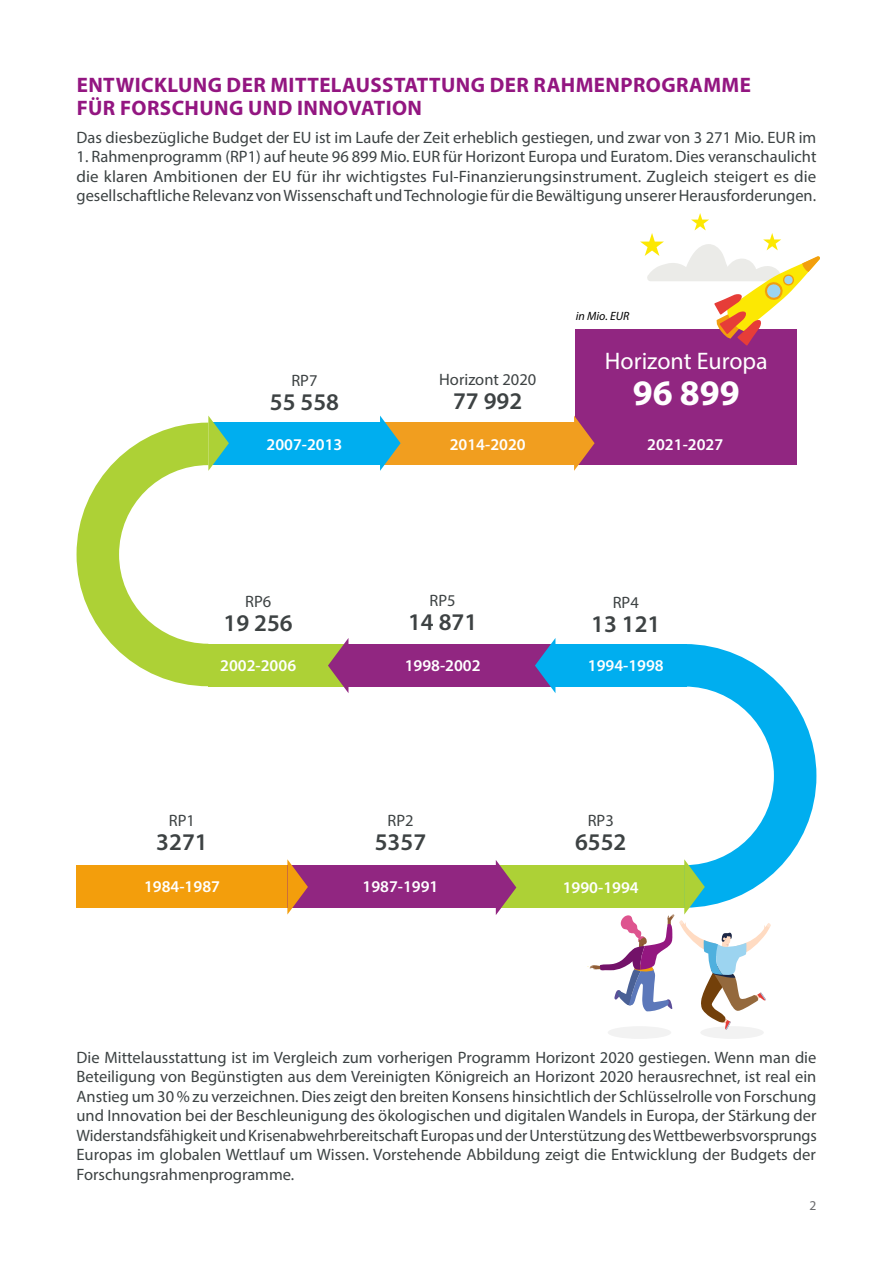
<style>
.page{position:relative;width:893px;height:1263px;background:#fff}
.page>*{position:absolute;margin:0;border:0;box-sizing:border-box;transform-origin:0 0}
.fig1_2_next{font:700 36px "Myriad Pro";color:#fff}
.fig1_3_next{font:600 24px "Myriad Pro";color:#3d4243}
.fig1_2{font:24px "Myriad Pro";color:#fff}
.title_1_purple{font:700 21px/22.5px "Myriad Pro";letter-spacing:.02em;color:#931681}
.body_break{font:16.5px/19.5px "Myriad Pro";color:#3c4243;text-align:justify}
.body{font:16.5px/19.5px "Myriad Pro";color:#3c4243;text-align:justify}
.fig1_5{font:600 16.5px "Myriad Pro";color:#fff}
.fig1_3{font:16.5px "Myriad Pro";color:#3d4243}
.fig1_4{font:16.5px "Myriad Pro";color:#3d4243}
.folio{font:13.5px "Myriad Pro";color:#696a6d}
.fig1_1{font:italic 12px "Myriad Pro";color:#000}
</style>
<div class="page">
<div style="left:368px;top:423px;width:209px;height:42px;background:#f19e1f"></div>
<div style="left:208px;top:644px;width:142px;height:42px;background:#add136"></div>
<div style="left:347px;top:644px;width:208px;height:42px;background:#912681"></div>
<div style="left:576px;top:329px;width:221px;height:99px;background:#912681"></div>
<div style="left:77px;top:865px;width:212px;height:42px;background:#f39e0c"></div>
<div style="left:210px;top:423px;width:171px;height:42px;background:#00aeef"></div>
<div style="left:288px;top:865px;width:208px;height:42px;background:#912681"></div>
<div style="left:497px;top:865px;width:188px;height:42px;background:#add136"></div>
<div style="left:575px;top:423px;width:222px;height:42px;background:#912681"></div>
<div style="left:554px;top:644px;width:133px;height:42px;background:#00aeef"></div>
<svg style="left:328px;top:638px;width:20px;height:55px"></svg>
<svg style="left:535px;top:638px;width:20px;height:55px"></svg>
<svg style="left:380px;top:416px;width:21px;height:55px"></svg>
<svg style="left:574px;top:416px;width:21px;height:55px"></svg>
<svg style="left:77px;top:416px;width:152px;height:270px"></svg>
<svg style="left:496px;top:860px;width:20px;height:55px"></svg>
<svg style="left:287px;top:859px;width:21px;height:55px"></svg>
<div style="left:700px;top:1026px;width:64px;height:13px;background:#f2f2f2;border-radius:50%"></div>
<svg style="left:590px;top:644px;width:226px;height:386px"></svg>
<div style="left:608px;top:1026px;width:63px;height:13px;background:#f2f2f2;border-radius:50%"></div>
<svg style="left:640px;top:213px;width:180px;height:133px"></svg>
<p class="title_1_purple" style="left:77px;top:73px;width:676px">ENTWICKLUNG DER MITTELAUSSTATTUNG DER RAHMENPROGRAMME<br>FÜR FORSCHUNG UND INNOVATION</p>
<p class="body" style="left:77px;top:127px;width:741px">Das diesbezügliche Budget der EU ist im Laufe der Zeit erheblich gestiegen, und zwar von 3 271 Mio. EUR im</p>
<p class="body" style="left:77px;top:147px;width:741px">1. Rahmenprogramm (RP1) auf heute 96 899 Mio. EUR für Horizont Europa und Euratom. Dies veranschaulicht die klaren Ambitionen der EU für ihr wichtigstes FuI-Finanzierungsinstrument. Zugleich steigert es die gesellschaftliche Relevanz von Wissenschaft und Technologie für die Bewältigung unserer Herausforderungen.</p>
<p class="fig1_3" style="left:291px;top:370px;width:28px">RP7</p>
<p class="fig1_3_next" style="left:270px;top:387px;width:71px">55 558</p>
<p class="fig1_5" style="left:266px;top:434px;width:77px">2007-2013</p>
<p class="fig1_3" style="left:245px;top:591px;width:28px">RP6</p>
<p class="fig1_3_next" style="left:224px;top:608px;width:71px">19 256</p>
<p class="fig1_3" style="left:439px;top:369px;width:99px">Horizont 2020</p>
<p class="fig1_3_next" style="left:453px;top:386px;width:71px">77 992</p>
<p class="fig1_1" style="left:576px;top:308px;width:55px">in Mio. EUR</p>
<p class="fig1_2" style="left:605px;top:346px;width:164px">Horizont Europa</p>
<p class="fig1_2_next" style="left:633px;top:370px;width:109px">96 899</p>
<p class="fig1_5" style="left:450px;top:434px;width:77px">2014-2020</p>
<p class="fig1_5" style="left:647px;top:434px;width:77px">2021-2027</p>
<p class="fig1_3" style="left:430px;top:591px;width:28px">RP5</p>
<p class="fig1_3_next" style="left:408px;top:607px;width:71px">14 871</p>
<p class="fig1_3" style="left:613px;top:592px;width:28px">RP4</p>
<p class="fig1_3_next" style="left:591px;top:608px;width:71px">13 121</p>
<p class="fig1_5" style="left:220px;top:655px;width:77px">2002-2006</p>
<p class="fig1_5" style="left:405px;top:655px;width:77px">1998-2002</p>
<p class="fig1_5" style="left:588px;top:655px;width:77px">1994-1998</p>
<p class="fig1_4" style="left:169px;top:811px;width:28px">RP1</p>
<p class="fig1_3_next" style="left:156px;top:827px;width:53px">3271</p>
<p class="fig1_4" style="left:387px;top:811px;width:28px">RP2</p>
<p class="fig1_3_next" style="left:375px;top:827px;width:53px">5357</p>
<p class="fig1_4" style="left:588px;top:811px;width:28px">RP3</p>
<p class="fig1_3_next" style="left:575px;top:827px;width:53px">6552</p>
<p class="fig1_5" style="left:144px;top:876px;width:77px">1984-1987</p>
<p class="fig1_5" style="left:363px;top:876px;width:77px">1987-1991</p>
<p class="fig1_5" style="left:563px;top:877px;width:77px">1990-1994</p>
<p class="body_break" style="left:77px;top:1047px;width:742px">Die Mittelausstattung ist im Vergleich zum vorherigen Programm Horizont 2020 gestiegen. Wenn man die Beteiligung von Begünstigten aus dem Vereinigten Königreich an Horizont 2020 herausrechnet, ist real ein Anstieg um 30 % zu verzeichnen. Dies zeigt den breiten Konsens hinsichtlich der Schlüsselrolle von Forschung und Innovation bei der Beschleunigung des ökologischen und digitalen Wandels in Europa, der Stärkung der Widerstandsfähigkeit und Krisenabwehrbereitschaft Europas und der Unterstützung des Wettbewerbsvorsprungs Europas im globalen Wettlauf um Wissen. Vorstehende Abbildung zeigt die Entwicklung der Budgets der Forschungsrahmenprogramme.</p>
<p class="folio" style="left:809px;top:1197px;width:8px">2</p>
</div>
